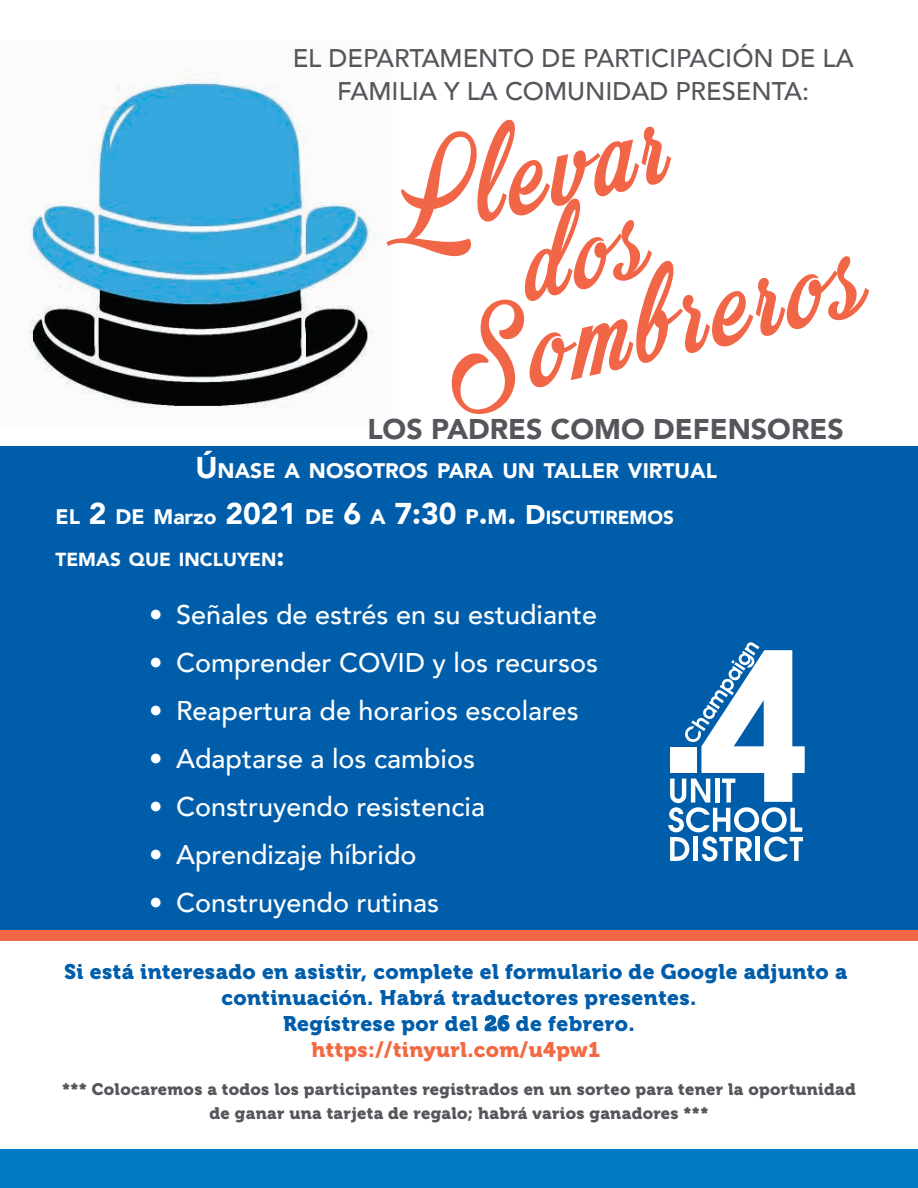
<style>
.page{position:relative;width:918px;height:1188px;background:#fff}
.page>*{position:absolute;margin:0;border:0;box-sizing:border-box;transform-origin:0 0}
.t1{font:136.95px "Mochary PERSONALUSEONLY";color:#f26648}
.t2{font:900 30px "Avenir";color:#fff}
.t3{font:900 28.5px "Avenir";color:#55565b}
.t4{font:500 27px "Avenir";color:#fff}
.t5{font:500 25.5px/33px "Avenir";color:#55565b;text-align:center}
.t6{font:21px/26px "Museo 900";letter-spacing:.02em;color:#005daa;text-align:center}
.t7{font:900 21px "Avenir";color:#fff}
.t8{font:900 18.9px "Avenir";color:#fff}
.t9{font:16.5px/24px "Museo 900";letter-spacing:.02em;color:#55565b;text-align:center}
.s1{font-style:inherit}
.s2{font-size:30px}
.s3{font-size:21px}
.s4{font-size:27px}
.s5{font-size:18.9px}
.s6{color:#f26942}
</style>
<div class="page">
<img style="left:29px;top:70px;width:348px;height:338px">
<div style="left:0;top:1149px;width:918px;height:39px;background:#007bc3"></div>
<div style="left:0;top:446px;width:918px;height:485px;background:#005daa"></div>
<div style="left:0;top:930px;width:918px;height:10px;background:#f26648"></div>
<svg style="left:668px;top:642px;width:137px;height:220px"></svg>
<div style="left:671px;top:747px;width:26px;height:26px;background:#fff"></div>
<p class="t5" style="left:293px;top:41px;width:563px">EL DEPARTAMENTO DE PARTICIPACI<span class="s1">Ó</span>N DE LA<br>FAMILIA Y LA COMUNIDAD PRESENTA:</p>
<p class="t1" style="left:358px;top:124px;width:296px;rotate:-13deg">Llevar</p>
<p class="t1" style="left:427px;top:286px;width:428px;rotate:-13deg">Sombreros</p>
<p class="t7" style="left:195px;top:453px;width:523px"><span class="s2">Ú</span>NASE A NOSOTROS PARA UN TALLER VIRTUAL</p>
<p class="t2" style="left:55px;top:487px;width:620px"><span class="s3">EL</span> 2 <span class="s3">DE</span> <span class="s3">Marzo</span> 2021 <span class="s3">DE</span> 6 <span class="s3">A</span> 7:30 <span class="s3">P</span>.<span class="s3">M</span>. <span class="s4">D</span><span class="s5">ISCUTIREMOS</span></p>
<p class="t8" style="left:55px;top:543px;width:231px">TEMAS QUE INCLUYEN<span class="s4">:</span></p>
<p class="t3" style="left:367px;top:405px;width:478px">LOS PADRES COMO DEFENSORES</p>
<p class="t4" style="left:149px;top:591px;width:450px">• Señales de estrés en su estudiante</p>
<p class="t4" style="left:149px;top:639px;width:451px">• Comprender COVID y los recursos</p>
<p class="t4" style="left:149px;top:687px;width:431px">• Reapertura de horarios escolares</p>
<p class="t4" style="left:149px;top:735px;width:328px">• Adaptarse a los cambios</p>
<p class="t4" style="left:149px;top:783px;width:338px">• Construyendo resistencia</p>
<p class="t4" style="left:149px;top:831px;width:269px">• Aprendizaje híbrido</p>
<p class="t4" style="left:149px;top:879px;width:292px">• Construyendo rutinas</p>
<p class="t6" style="left:64px;top:959px;width:785px">Si está interesado en asistir, complete el formulario de Google adjunto a continuación. Habrá traductores presentes.<br>Regístrese por del 26 de febrero.<br><span class="s6">https://tinyurl.com/u4pw1</span></p>
<p class="t9" style="left:62px;top:1077px;width:795px">*** Colocaremos a todos los participantes registrados en un sorteo para tener la oportunidad de ganar una tarjeta de regalo; habrá varios ganadores ***</p>
</div>
